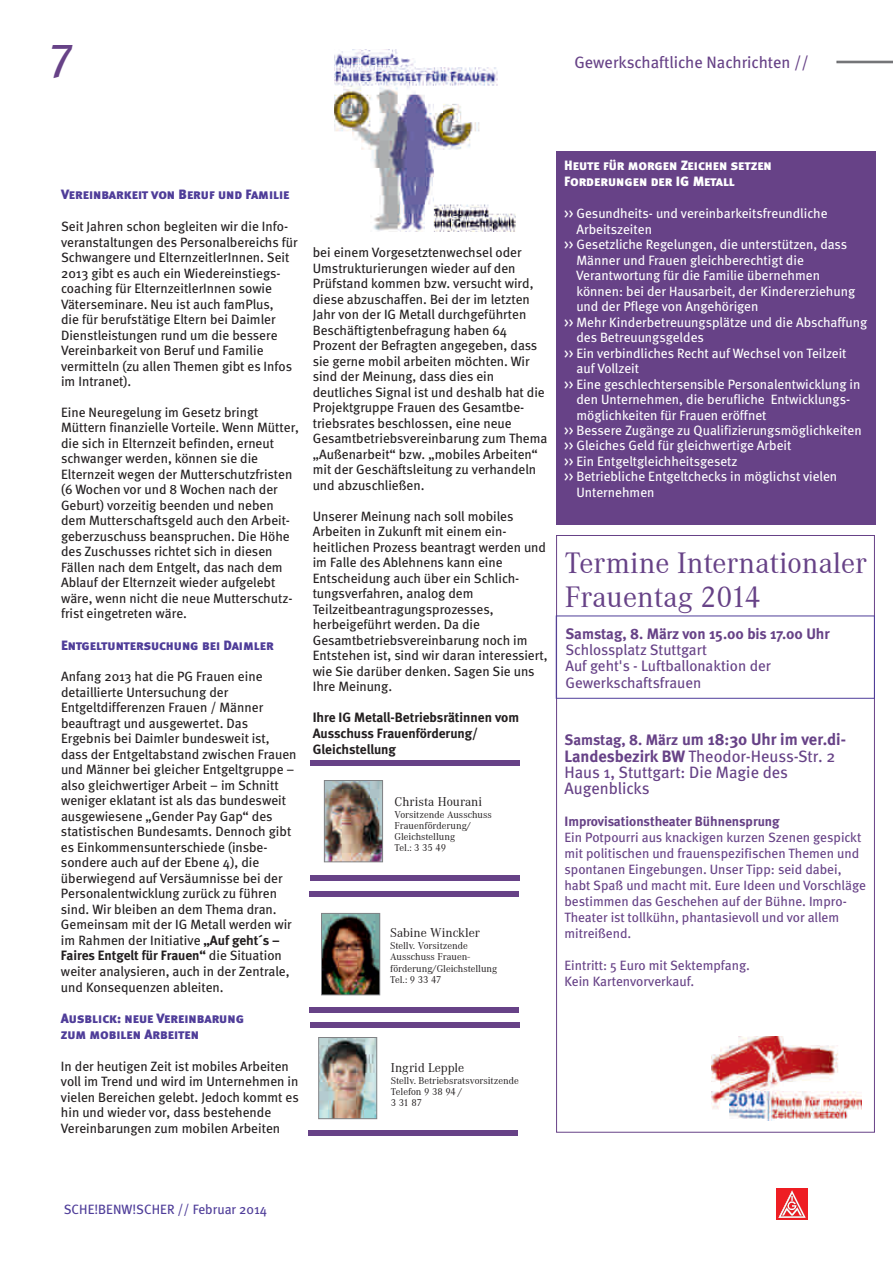
<style>
.page{position:relative;width:893px;height:1263px;background:#fff}
.page>*{position:absolute;margin:0;border:0;box-sizing:border-box;transform-origin:0 0}
.t1{font:47.85px "Meta";color:#674287}
.t2{font:30.6px/33.3px "Corporate A";color:#674287}
.t3{font:16.5px/16px "Meta";color:#674287}
.t4{font:15.15px/16px "Meta";color:#674287}
.t5{font:700 15.15px "Meta";color:#674287}
.t6{font:13.5px/15.5px "Meta";color:#231f20}
.t7{font:13.5px "Meta";color:#fff}
.t8{font:13.5px/16px "Meta";color:#674287}
.t9{font:13.5px/16px "Meta Black Caps";color:#4f3d99}
.t10{font:700 13.5px/15.8px "Meta";color:#231f20}
.t11{font:13.5px/16px "Meta Black Caps";color:#fff}
.t12{font:700 13.5px "Meta";color:#674287}
.t13{font:13.5px "Meta";color:#4f3d99}
.t14{font:13.2px "Corporate A";color:#231f20}
.t15{font:10.35px/11.2px "Corporate A";color:#231f20}
.s1{font-weight:700}
.s2{font-weight:700;font-size:15.15px}
</style>
<div class="page">
<div style="left:557px;top:151px;width:319px;height:373px;background:#674287"></div>
<div style="left:776px;top:1188px;width:32px;height:32px;background:#ee1d23"></div>
<svg style="left:778px;top:1190px;width:28px;height:28px"></svg>
<svg style="left:837px;top:61px;width:56px;height:2px"></svg>
<div style="left:310px;top:875px;width:210px;height:6px;background:#674287"></div>
<div style="left:310px;top:760px;width:210px;height:6px;background:#674287"></div>
<img style="left:326px;top:782px;width:55px;height:78px">
<div style="left:324px;top:780px;width:59px;height:82px;border:1px solid #808285"></div>
<div style="left:310px;top:1007px;width:209px;height:5px;background:#674287"></div>
<div style="left:310px;top:891px;width:209px;height:6px;background:#674287"></div>
<img style="left:323px;top:915px;width:55px;height:78px">
<div style="left:321px;top:913px;width:59px;height:82px;border:1px solid #808285"></div>
<div style="left:311px;top:1022px;width:209px;height:5px;background:#674287"></div>
<div style="left:309px;top:1130px;width:209px;height:6px;background:#674287"></div>
<img style="left:320px;top:1039px;width:55px;height:78px">
<div style="left:318px;top:1037px;width:59px;height:82px;border:1px solid #808285"></div>
<img style="left:334px;top:50px;width:182px;height:181px">
<div style="left:556px;top:615px;width:319px;height:84px;border:1px solid #4f3d99"></div>
<img style="left:712px;top:1036px;width:149px;height:84px">
<h1 class="t1" style="left:51px;top:31px;width:25px">7</h1>
<p class="t3" style="left:574px;top:55px;width:236px">Gewerkschaftliche Nachrichten //</p>
<p class="t9" style="left:61px;top:188px;width:230px">Vereinbarkeit von Beruf und Familie</p>
<p class="t6" style="left:61px;top:220px;width:238px">Seit Jahren schon begleiten wir die Info&shy;veranstaltungen des Personalbereichs für Schwangere und ElternzeitlerInnen. Seit 2013 gibt es auch ein Wiedereinstiegs&shy;coaching für ElternzeitlerInnen sowie Väterseminare. Neu ist auch famPlus,<br>die für berufstätige Eltern bei Daimler Dienstleistungen rund um die bessere Vereinbarkeit von Beruf und Familie vermitteln (zu allen Themen gibt es Infos im Intranet).</p>
<p class="t6" style="left:61px;top:405px;width:239px">Eine Neuregelung im Gesetz bringt Müttern finanzielle Vorteile. Wenn Mütter, die sich in Elternzeit befinden, erneut schwanger werden, können sie die Elternzeit wegen der Mutterschutzfristen (6 Wochen vor und 8 Wochen nach der Geburt) vorzeitig beenden und neben dem Mutterschaftsgeld auch den Arbeit&shy;geberzuschuss beanspruchen. Die Höhe des Zuschusses richtet sich in diesen Fällen nach dem Entgelt, das nach dem Ablauf der Elternzeit wieder aufgelebt wäre, wenn nicht die neue Mutterschutz&shy;frist eingetreten wäre.</p>
<p class="t9" style="left:61px;top:638px;width:214px">Entgeltuntersuchung bei Daimler</p>
<p class="t6" style="left:61px;top:670px;width:237px">Anfang 2013 hat die PG Frauen eine detaillierte Untersuchung der Entgeltdifferenzen Frauen / Männer beauftragt und ausgewertet. Das Ergebnis bei Daimler bundesweit ist, dass der Entgeltabstand zwischen Frauen und Männer bei gleicher Entgeltgruppe – also gleichwertiger Arbeit – im Schnitt weniger eklatant ist als das bundesweit ausgewiesene „Gender Pay Gap“ des statistischen Bundesamts. Dennoch gibt es Einkommensunterschiede (insbe&shy;sondere auch auf der Ebene 4), die überwiegend auf Versäumnisse bei der Personalentwicklung zurück zu führen sind. Wir bleiben an dem Thema dran.<br>Gemeinsam mit der IG Metall werden wir im Rahmen der Initiative <span class="s1">„Auf geht´s – Faires Entgelt für Frauen“</span> die Situation weiter analysieren, auch in der Zentrale, und Konsequenzen ableiten.</p>
<p class="t9" style="left:61px;top:1011px;width:185px">Ausblick: neue Vereinbarung zum mobilen Arbeiten</p>
<p class="t6" style="left:61px;top:1059px;width:239px">In der heutigen Zeit ist mobiles Arbeiten voll im Trend und wird im Unternehmen in vielen Bereichen gelebt. Jedoch kommt es hin und wieder vor, dass bestehende Vereinbarungen zum mobilen Arbeiten</p>
<p class="t6" style="left:313px;top:246px;width:236px">bei einem Vorgesetztenwechsel oder Umstrukturierungen wieder auf den Prüfstand kommen bzw. versucht wird, diese abzuschaffen. Bei der im letzten Jahr von der IG Metall durchgeführten Beschäftigtenbefragung haben 64<br>Prozent der Befragten angegeben, dass sie gerne mobil arbeiten möchten. Wir sind der Meinung, dass dies ein deutliches Signal ist und deshalb hat die Projektgruppe Frauen des Gesamtbe&shy;triebsrates beschlossen, eine neue Gesamtbetriebsvereinbarung zum Thema „Außenarbeit“ bzw. „mobiles Arbeiten“ mit der Geschäftsleitung zu verhandeln und abzuschließen.</p>
<p class="t6" style="left:313px;top:509px;width:237px">Unserer Meinung nach soll mobiles Arbeiten in Zukunft mit einem ein&shy;heitlichen Prozess beantragt werden und im Falle des Ablehnens kann eine Entscheidung auch über ein Schlich&shy;tungsverfahren, analog dem Teilzeitbeantragungsprozesses, herbeigeführt werden. Da die Gesamtbetriebsvereinbarung noch im Entstehen ist, sind wir daran interessiert, wie Sie darüber denken. Sagen Sie uns Ihre Meinung.</p>
<p class="t10" style="left:313px;top:710px;width:208px">Ihre IG Metall-Betriebsrätinnen vom<br>Ausschuss Frauenförderung/<br>Gleichstellung</p>
<p class="t14" style="left:395px;top:797px;width:89px">Christa Hourani</p>
<p class="t15" style="left:395px;top:810px;width:99px">Vorsitzende Ausschuss<br>Frauenförderung/<br>Gleichstellung<br>Tel.: 3 35 49</p>
<p class="t14" style="left:390px;top:928px;width:91px">Sabine Winckler</p>
<p class="t15" style="left:390px;top:941px;width:109px">Stellv. Vorsitzende<br>Ausschuss Frauen&shy;förderung/Gleichstellung<br>Tel.: 9 33 47</p>
<p class="t14" style="left:391px;top:1063px;width:75px">Ingrid Lepple</p>
<p class="t15" style="left:391px;top:1076px;width:129px">Stellv. Betriebsratsvorsitzende<br>Telefon 9 38 94 /<br>3 31 87</p>
<p class="t11" style="left:564px;top:159px;width:209px">Heute für morgen Zeichen setzen<br>Forderungen der IG Metall</p>
<p class="t7" style="left:564px;top:208px;width:265px">&gt;&gt; Gesundheits- und vereinbarkeitsfreundliche</p>
<p class="t7" style="left:576px;top:223px;width:77px">Arbeitszeiten</p>
<p class="t7" style="left:564px;top:238px;width:284px">&gt;&gt; Gesetzliche Regelungen, die unterstützen, dass</p>
<p class="t7" style="left:576px;top:254px;width:229px">Männer und Frauen gleichberechtigt die</p>
<p class="t7" style="left:576px;top:269px;width:245px">Verantwortung für die Familie übernehmen</p>
<p class="t7" style="left:576px;top:285px;width:280px">können: bei der Hausarbeit, der Kindererziehung</p>
<p class="t7" style="left:576px;top:300px;width:184px">und der Pflege von Angehörigen</p>
<p class="t7" style="left:564px;top:316px;width:304px">&gt;&gt; Mehr Kinderbetreuungsplätze und die Abschaffung</p>
<p class="t7" style="left:576px;top:331px;width:129px">des Betreuungsgeldes</p>
<p class="t7" style="left:564px;top:347px;width:284px">&gt;&gt; Ein verbindliches Recht auf Wechsel von Teilzeit</p>
<p class="t7" style="left:576px;top:362px;width:64px">auf Vollzeit</p>
<p class="t7" style="left:564px;top:378px;width:298px">&gt;&gt; Eine geschlechtersensible Personalentwicklung in</p>
<p class="t7" style="left:576px;top:393px;width:275px">den Unternehmen, die berufliche Entwicklungs-</p>
<p class="t7" style="left:576px;top:409px;width:192px">möglichkeiten für Frauen eröffnet</p>
<p class="t7" style="left:564px;top:424px;width:299px">&gt;&gt; Bessere Zugänge zu Qualifizierungsmöglichkeiten</p>
<p class="t7" style="left:564px;top:440px;width:229px">&gt;&gt; Gleiches Geld für gleichwertige Arbeit</p>
<p class="t7" style="left:564px;top:455px;width:175px">&gt;&gt; Ein Entgeltgleichheitsgesetz</p>
<p class="t7" style="left:564px;top:471px;width:275px">&gt;&gt; Betriebliche Entgeltchecks in möglichst vielen</p>
<p class="t7" style="left:576px;top:486px;width:80px">Unternehmen</p>
<h2 class="t2" style="left:565px;top:550px;width:303px">Termine Internationaler<br>Frauentag 2014</h2>
<p class="t5" style="left:565px;top:628px;width:266px">Samstag, 8. März von 15.00 bis 17.00 Uhr</p>
<p class="t4" style="left:565px;top:643px;width:207px">Schlossplatz Stuttgart<br>Auf geht's - Luftballonaktion der<br>Gewerkschaftsfrauen</p>
<p class="t3" style="left:564px;top:733px;width:283px"><span class="s2">Samstag, 8. März</span> <span class="s1">um 18:30 Uhr im ver.di-<br>Landesbezirk BW</span> Theodor-Heuss-Str. 2<br>Haus 1, Stuttgart: Die Magie des<br>Augenblicks</p>
<p class="t12" style="left:564px;top:815px;width:217px">Improvisationstheater Bühnensprung</p>
<p class="t8" style="left:564px;top:830px;width:303px">Ein Potpourri aus knackigen kurzen Szenen gespickt mit politischen und frauenspezifischen Themen und spontanen Eingebungen. Unser Tipp: seid dabei, habt Spaß und macht mit. Eure Ideen und Vorschläge bestimmen das Geschehen auf der Bühne. Impro-Theater ist tollkühn, phantasievoll und vor allem mitreißend.</p>
<p class="t8" style="left:564px;top:958px;width:187px">Eintritt: 5 Euro mit Sektempfang.<br>Kein Kartenvorverkauf.</p>
<p class="t13" style="left:64px;top:1204px;width:205px">SCHE!BENW!SCHER // Februar 2014</p>
</div>
